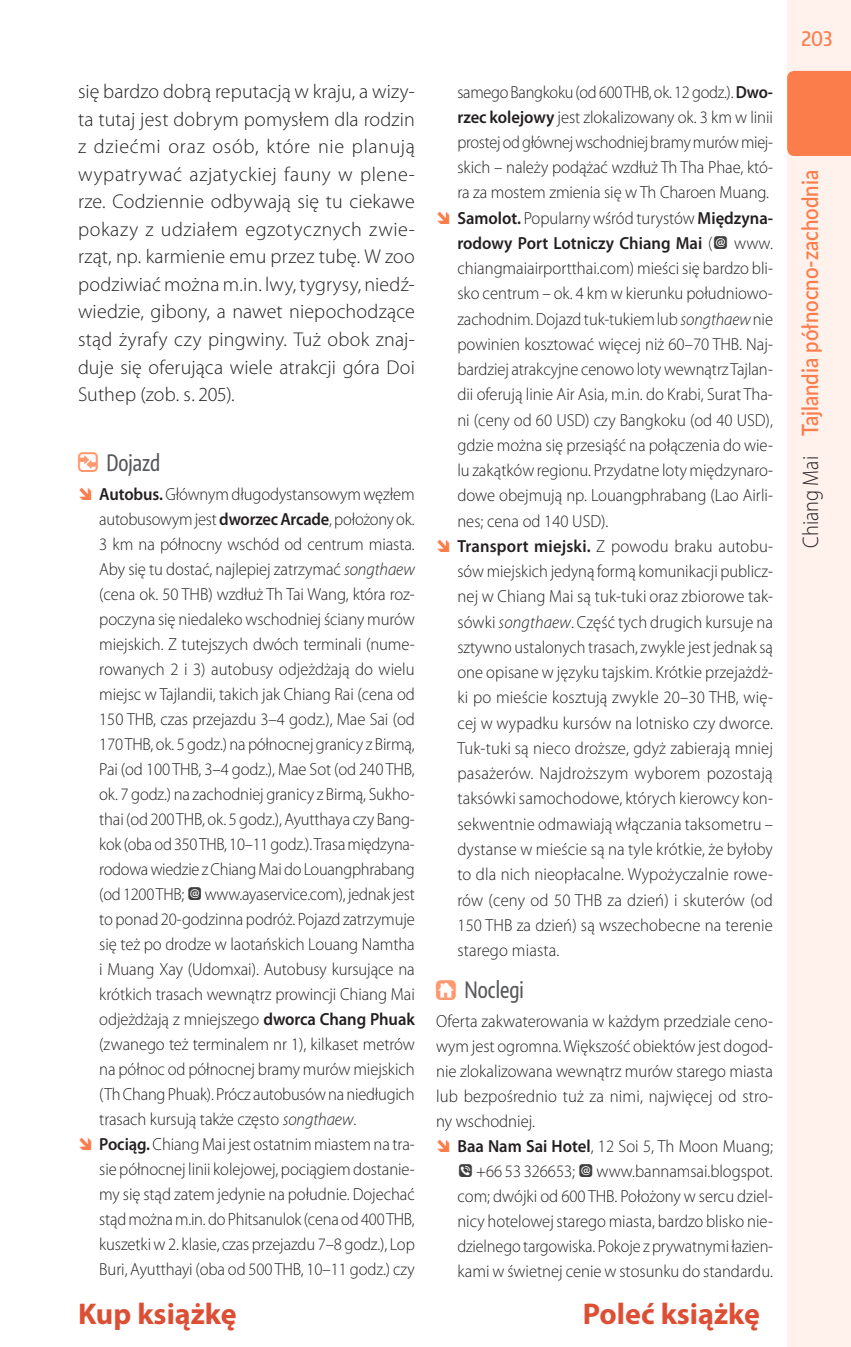
<style>
.page{position:relative;width:851px;height:1347px;background:#fff}
.page>*{position:absolute;margin:0;border:0;box-sizing:border-box;transform-origin:0 0}
.t1{font:700 30px "Myriad Pro";color:#dc4f34}
.t2{font:600 22.5px "Lato";color:#fb7d4c;scale:.9 1}
.t3{font:500 22.5px "Encode Sans Compressed";color:#57585a;scale:.9 1}
.t4{font:300 20px/27.5px "Myriad Pro";letter-spacing:.005em;color:#231f20;text-align:justify}
.t5{font:500 20px "Encode Sans Condensed";color:#fb7d4c}
.t6{font:300 17.5px/25px "Myriad Pro";letter-spacing:-.005em;color:#231f20;text-align:justify;scale:.95 1}
.t7{font:300 17.5px/25.2px "Myriad Pro";letter-spacing:-.005em;color:#231f20;scale:.93 1}
.s1{font-family:"ikony";font-weight:400;color:#ff976f}
.s2{font-weight:600}
.s3{font-style:italic}
.s4{font-family:"ikony";font-weight:400;color:#3e3e3f}
.s5{font-family:"Myriad Pro";font-weight:300;color:#231f20}
</style>
<div class="page">
<div style="left:787px;top:0;width:63px;height:1346px;background:#fff1ec"></div>
<div style="left:787px;top:71px;width:63px;height:85px;background:#fb7d4c"></div>
<p class="t4" style="left:78px;top:78px;width:338px">się bardzo dobrą reputacją w kraju, a wizy&shy;ta tutaj jest dobrym pomysłem dla rodzin z dziećmi oraz osób, które nie planują wypatrywać azjatyckiej fauny w plene&shy;rze. Codziennie odbywają się tu ciekawe pokazy z udziałem egzotycznych zwie&shy;rząt, np. karmienie emu przez tubę. W zoo podziwiać można m.in. lwy, tygrysy, niedź&shy;wiedzie, gibony, a nawet niepochodzące stąd żyrafy czy pingwiny. Tuż obok znaj&shy;duje się oferująca wiele atrakcji góra Doi Suthep (zob. s. 205).</p>
<p class="t3" style="left:78px;top:447px;width:93px"><span class="s1">%</span> Dojazd</p>
<p class="t6" style="left:99px;top:481px;width:333px;text-align:left"><span class="s2">Autobus.</span> Głównym długodystansowym węzłem autobusowym jest <span class="s2">dworzec Arcade</span>, położony ok.<br>3 km na północny wschód od centrum miasta.<br>Aby się tu dostać, najlepiej zatrzymać <span class="s3">songthaew </span>(cena ok. 50 THB) wzdłuż Th Tai Wang, która roz&shy;poczyna się niedaleko wschodniej ściany murów miejskich. Z tutejszych dwóch terminali (nume&shy;rowanych 2 i 3) autobusy odjeżdżają do wielu miejsc w Tajlandii, takich jak Chiang Rai (cena od 150 THB, czas przejazdu 3–4 godz.), Mae Sai (od 170 THB, ok. 5 godz.) na północnej granicy z Birmą, Pai (od 100 THB, 3–4 godz.), Mae Sot (od 240 THB, ok. 7 godz.) na zachodniej granicy z Birmą, Sukho&shy;thai (od 200 THB, ok. 5 godz.), Ayutthaya czy Bang&shy;kok (oba od 350 THB, 10–11 godz.). Trasa międzyna&shy;rodowa wiedzie z Chiang Mai do Louangphrabang (od 1200 THB; <span class="s4">@</span> www.ayaservice.com), jednak jest to ponad 20-godzinna podróż. Pojazd zatrzymuje się też po drodze w laotańskich Louang Namtha i Muang Xay (Udomxai). Autobusy kursujące na krótkich trasach wewnątrz prowincji Chiang Mai odjeżdżają z mniejszego <span class="s2">dworca Chang Phuak </span>(zwanego też terminalem nr 1), kilkaset metrów na północ od północnej bramy murów miejskich (Th Chang Phuak). Prócz autobusów na niedługich trasach kursują także często <span class="s3">songthaew</span>.<br><span class="s2">Pociąg.</span> Chiang Mai jest ostatnim miastem na tra&shy;sie północnej linii kolejowej, pociągiem dostanie&shy;my się stąd zatem jedynie na południe. Dojechać stąd można m.in. do Phitsanulok (cena od 400 THB, kuszetki w 2. klasie, czas przejazdu 7–8 godz.), Lop Buri, Ayutthayi (oba od 500 THB, 10–11 godz.) czy</p>
<p class="t7" style="left:457px;top:80px;width:341px">samego Bangkoku (od 600 THB, ok. 12 godz.). <span class="s2">Dwo&shy;rzec kolejowy</span> jest zlokalizowany ok. 3 km w linii prostej od głównej wschodniej bramy murów miej&shy;skich – należy podążać wzdłuż Th Tha Phae, któ&shy;ra za mostem zmienia się w Th Charoen Muang.<br><span class="s2">Samolot.</span> Popularny wśród turystów <span class="s2">Międzyna&shy;rodowy Port Lotniczy Chiang Mai</span> (<span class="s4">@</span> www. chiangmaiairportthai.com) mieści się bardzo bli&shy;sko centrum – ok. 4 km w kierunku południowo&shy;zachodnim. Dojazd tuk-tukiemlub <span class="s3">songthaew</span> nie powinien kosztować więcej niż 60–70 THB. Naj&shy;bardziej atrakcyjne cenowo loty wewnątrz Tajlan&shy;dii oferują linie Air Asia, m.in. do Krabi, Surat Tha&shy;ni (ceny od 60 USD) czy Bangkoku (od 40 USD), gdzie można się przesiąść na połączenia do wie&shy;lu zakątków regionu. Przydatne loty międzynaro&shy;dowe obejmują np. Louangphrabang (Lao Airli&shy;nes; cena od 140 USD).<br><span class="s2">Transport miejski.</span> Z powodu braku autobu&shy;sów miejskich jedyną formą komunikacji publicz&shy;nej w Chiang Mai są tuk-tuki oraz zbiorowe tak&shy;sówki <span class="s3">songthaew</span>. Część tych drugich kursuje na sztywno ustalonych trasach, zwykle jest jednak są one opisane w języku tajskim. Krótkie przejażdż&shy;ki po mieście kosztują zwykle 20–30 THB, wię&shy;cej w wypadku kursów na lotnisko czy dworce.<br>Tuk-tuki są nieco droższe, gdyż zabierają mniej pasażerów. Najdroższym wyborem pozostają taksówki samochodowe, których kierowcy kon&shy;sekwentnie odmawiają włączania taksometru – dystanse w mieście są na tyle krótkie, że byłoby to dla nich nieopłacalne. Wypożyczalnie rowe&shy;rów (ceny od 50 THB za dzień) i skuterów (od 150 THB za dzień) są wszechobecne na terenie starego miasta.</p>
<p class="t3" style="left:436px;top:975px;width:99px"><span class="s1">$</span> Noclegi</p>
<p class="t6" style="left:436px;top:1008px;width:356px">Oferta zakwaterowania w każdym przedziale ceno&shy;wym jest ogromna. Większość obiektów jest dogod&shy;nie zlokalizowana wewnątrz murów starego miasta lub bezpośrednio tuż za nimi, najwięcej od stro&shy;ny wschodniej.</p>
<p class="t6" style="left:457px;top:1133px;width:334px"><span class="s2">Baa Nam Sai Hotel</span>, 12 Soi 5, Th Moon Muang; <span class="s4">(</span> +66 53 326653; <span class="s4">@</span> www.bannamsai.blogspot. com; dwójki od 600 THB. Położony w sercu dziel&shy;nicy hotelowej starego miasta, bardzo blisko nie&shy;dzielnego targowiska. Pokoje z prywatnymi łazien&shy;kami w świetnej cenie w stosunku do standardu.</p>
<h1 class="t1" style="left:78px;top:1294px;width:160px">Kup książkę</h1>
<h1 class="t1" style="left:583px;top:1294px;width:178px">Poleć książkę</h1>
<p class="t5" style="left:801px;top:26px;width:33px">203</p>
<p class="t2" style="left:793px;top:547px;width:421px;rotate:-90deg"><span class="s5">Chiang Mai</span> Tajlandia północno-zachodnia</p>
</div>
